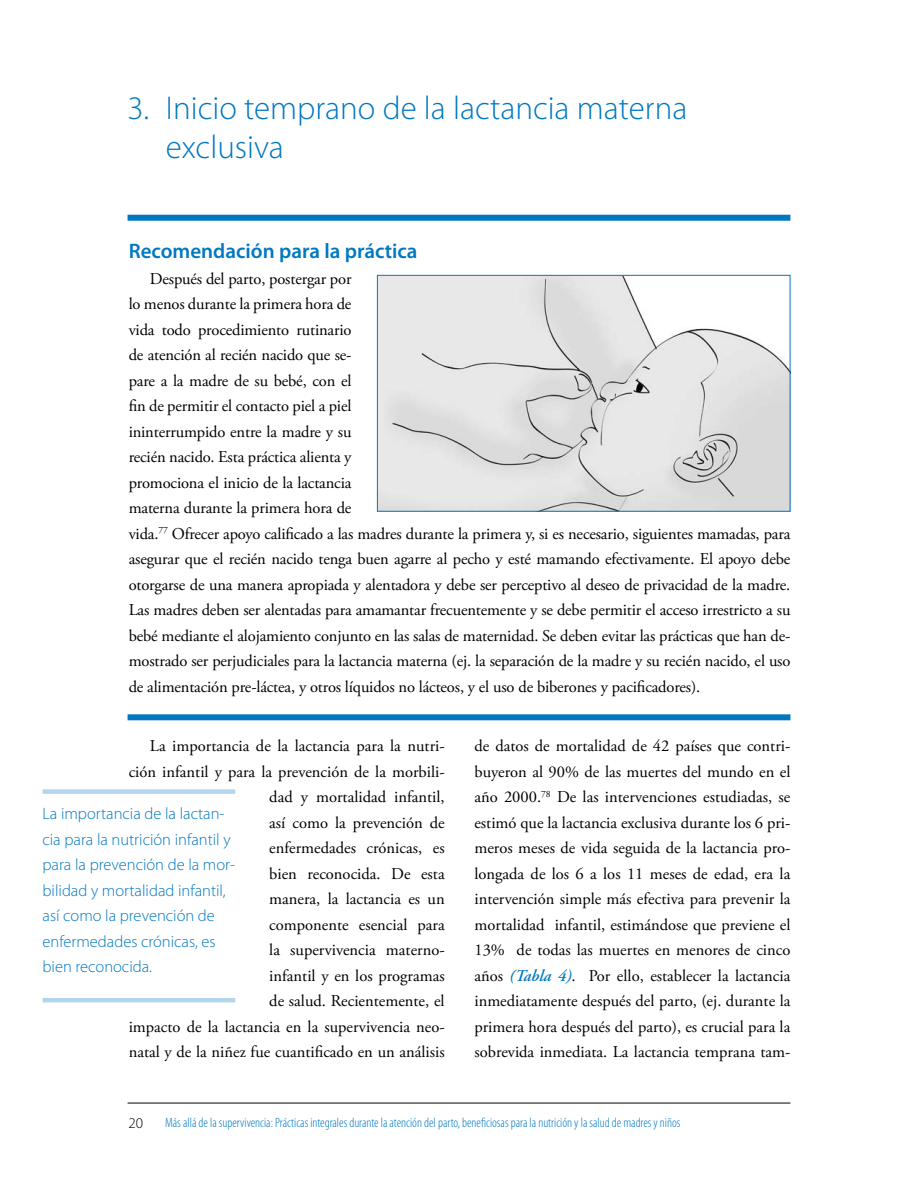
<style>
.page{position:relative;width:918px;height:1188px;background:#fff}
.page>*{position:absolute;margin:0;border:0;box-sizing:border-box;transform-origin:0 0}
.t1{font:300 33px/39.6px "Myriad Pro";color:#0078c1}
.t2{font:600 21px "Myriad Pro";color:#0078c1}
.t3{font:16.5px/25.5px "Adobe Garamond Pro";letter-spacing:-.01em;color:#000}
.t4{font:300 16.5px/25.5px "Myriad Pro";color:#0078c1}
.t5{font:300 15px "Myriad Pro";color:#000}
.t6{font:300 condensed 13.5px "Myriad Pro";color:#0078c1}
.s1{font-weight:600;font-style:italic;color:#0078c1}
</style>
<div class="page">
<hr style="left:128px;top:1103px;width:662px;height:1px;background:#000">
<img style="left:379px;top:277px;width:409px;height:233px">
<div style="left:377px;top:275px;width:413px;height:237px;border:1px solid #0078c1"></div>
<div style="left:128px;top:215px;width:662px;height:6px;background:#0078c1"></div>
<div style="left:128px;top:714px;width:662px;height:6px;background:#0078c1"></div>
<div style="left:43px;top:789px;width:192px;height:5px;background:#b3d6ec"></div>
<hr style="left:43px;top:998px;width:192px;height:4px;background:#b3d6ec">
<h1 class="t1" style="left:166px;top:88px;width:523px;text-indent:-38px">3. Inicio temprano de la lactancia materna exclusiva</h1>
<p class="t2" style="left:129px;top:238px;width:290px">Recomendación para la práctica</p>
<p class="t3" style="left:129px;top:266px;width:663px;text-indent:21px">Después del parto, postergar por<br>lo menos durante la primera hora de<br>vida todo procedimiento rutinario<br>de atención al recién nacido que se-<br>pare a la madre de su bebé, con el<br>fin de permitir el contacto piel a piel<br>ininterrumpido entre la madre y su<br>recién nacido. Esta práctica alienta y<br>promociona el inicio de la lactancia<br>materna durante la primera hora de<br>vida.<sup>77</sup> Ofrecer apoyo calificado a las madres durante la primera y, si es necesario, siguientes mamadas, para asegurar que el recién nacido tenga buen agarre al pecho y esté mamando efectivamente. El apoyo debe otorgarse de una manera apropiada y alentadora y debe ser perceptivo al deseo de privacidad de la madre.<br>Las madres deben ser alentadas para amamantar frecuentemente y se debe permitir el acceso irrestricto a su bebé mediante el alojamiento conjunto en las salas de maternidad. Se deben evitar las prácticas que han de&shy;mostrado ser perjudiciales para la lactancia materna (ej. la separación de la madre y su recién nacido, el uso de alimentación pre-láctea, y otros líquidos no lácteos, y el uso de biberones y pacificadores).</p>
<p class="t3" style="left:129px;top:734px;width:318px;text-align:right">La importancia de la lactancia para la nutri&shy;ción infantil y para la prevención de la morbili&shy;dad y mortalidad infantil,<br>así como la prevención de<br>enfermedades crónicas, es<br>bien reconocida. De esta<br>manera, la lactancia es un<br>componente esencial para<br>la supervivencia materno-<br>infantil y en los programas<br>de salud. Recientemente, el<br>impacto de la lactancia en la supervivencia neo&shy;natal y de la niñez fue cuantificado en un análisis</p>
<p class="t3" style="left:474px;top:734px;width:318px;text-align:justify">de datos de mortalidad de 42 países que contri&shy;buyeron al 90% de las muertes del mundo en el año 2000.<sup>78</sup> De las intervenciones estudiadas, se estimó que la lactancia exclusiva durante los 6 pri&shy;meros meses de vida seguida de la lactancia pro&shy;longada de los 6 a los 11 meses de edad, era la intervención simple más efectiva para prevenir la mortalidad infantil, estimándose que previene el 13% de todas las muertes en menores de cinco años <span class="s1">(Tabla 4)</span>. Por ello, establecer la lactancia inmediatamente después del parto, (ej. durante la primera hora después del parto), es crucial para la sobrevida inmediata. La lactancia temprana tam-</p>
<p class="t4" style="left:43px;top:801px;width:194px">La importancia de la lactan&shy;cia para la nutrición infantil y para la prevención de la mor&shy;bilidad y mortalidad infantil, así como la prevención de enfermedades crónicas, es bien reconocida.</p>
<p class="t5" style="left:128px;top:1114px;width:16px">20</p>
<p class="t6" style="left:165px;top:1115px;width:517px">Más allá de la supervivencia: Prácticas integrales durante la atención del parto, beneficiosas para la nutrición y la salud de madres y niños</p>
</div>
